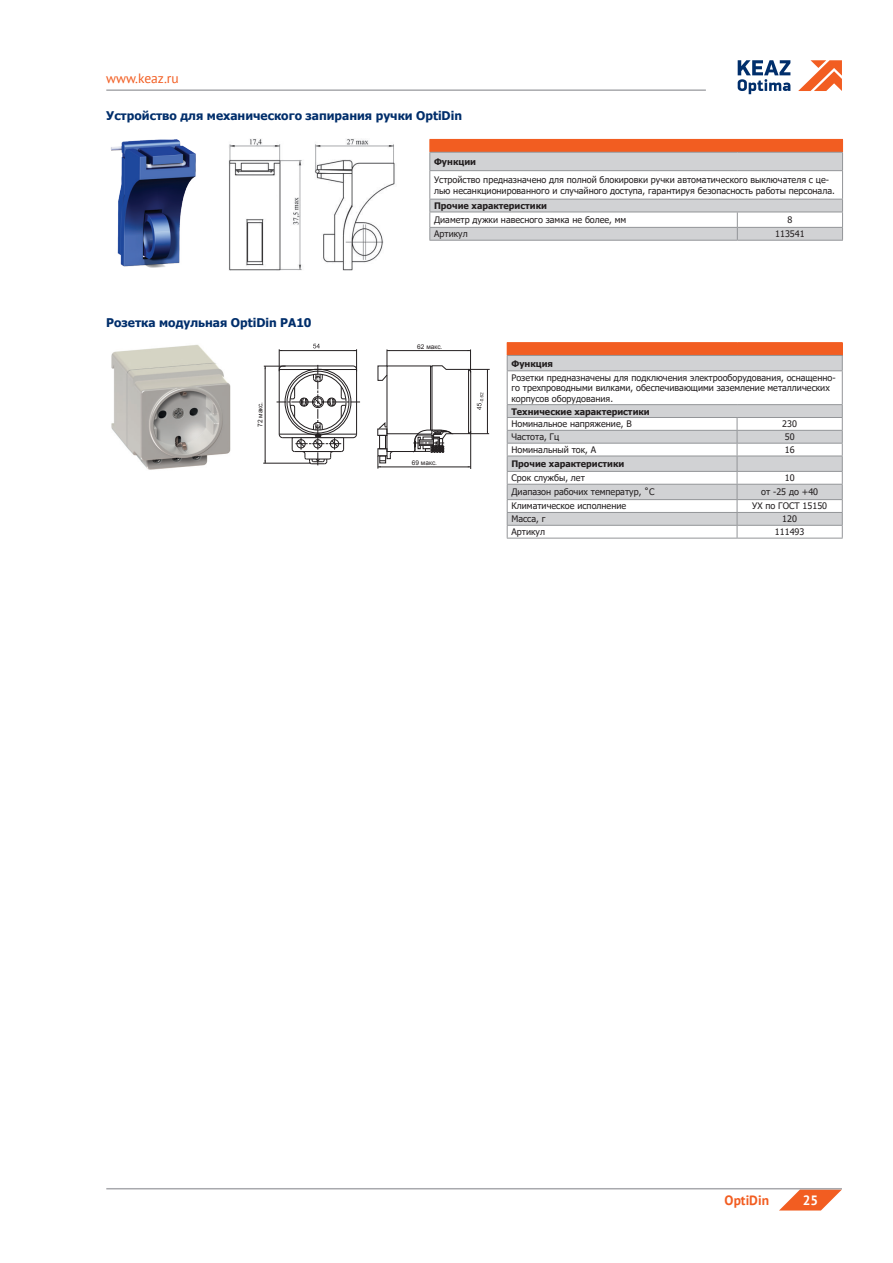
<style>
.page{position:relative;width:893px;height:1263px;background:#fff}
.page>*{position:absolute;margin:0;border:0;box-sizing:border-box;transform-origin:0 0}
.t1{font:13.5px "PT Sans";color:#f25d21}
.t2{font:700 13.5px "PT Sans";color:#f25d21}
.t3{font:700 13.5px "PT Sans";color:#fff}
.t4{font:700 12px "Tahoma";color:#002e6b}
.t5{font:9px/10.5px "Tahoma";color:#231f20}
.t6{font:700 9px "Tahoma";color:#231f20}
.t7{font:6.45px "Arial";color:#231f20}
</style>
<div class="page">
<svg style="left:798px;top:60px;width:44px;height:31px"></svg>
<svg style="left:738px;top:60px;width:52px;height:34px"></svg>
<svg style="left:779px;top:1189px;width:63px;height:21px"></svg>
<hr style="left:106px;top:89px;width:600px;height:2px;background:#a8a9ad">
<hr style="left:106px;top:1188px;width:736px;height:1px;background:#a8a9ad">
<div style="left:507px;top:343px;width:335px;height:12px;background:#f25d21"></div>
<svg style="left:508px;top:356px;width:334px;height:169px"></svg>
<hr style="left:507px;top:355px;width:230px;height:1px;background:#939598">
<hr style="left:737px;top:355px;width:106px;height:1px;background:#939598">
<hr style="left:507px;top:370px;width:230px;height:1px;background:#939598">
<hr style="left:507px;top:371px;width:1px;height:33px;background:#939598">
<hr style="left:737px;top:370px;width:106px;height:1px;background:#939598">
<hr style="left:842px;top:371px;width:1px;height:33px;background:#939598">
<hr style="left:507px;top:404px;width:230px;height:1px;background:#939598">
<hr style="left:737px;top:404px;width:106px;height:1px;background:#939598">
<hr style="left:507px;top:417px;width:230px;height:1px;background:#939598">
<hr style="left:737px;top:417px;width:106px;height:1px;background:#939598">
<hr style="left:507px;top:430px;width:230px;height:1px;background:#939598">
<hr style="left:737px;top:430px;width:106px;height:1px;background:#939598">
<hr style="left:507px;top:443px;width:230px;height:1px;background:#939598">
<hr style="left:737px;top:443px;width:106px;height:1px;background:#939598">
<hr style="left:507px;top:456px;width:230px;height:1px;background:#939598">
<hr style="left:737px;top:456px;width:106px;height:1px;background:#939598">
<hr style="left:507px;top:471px;width:230px;height:1px;background:#939598">
<hr style="left:737px;top:471px;width:106px;height:1px;background:#939598">
<hr style="left:507px;top:484px;width:230px;height:1px;background:#939598">
<hr style="left:737px;top:484px;width:106px;height:1px;background:#939598">
<hr style="left:507px;top:499px;width:230px;height:1px;background:#939598">
<hr style="left:737px;top:499px;width:106px;height:1px;background:#939598">
<hr style="left:507px;top:512px;width:230px;height:1px;background:#939598">
<hr style="left:737px;top:512px;width:106px;height:1px;background:#939598">
<hr style="left:507px;top:525px;width:230px;height:1px;background:#939598">
<svg style="left:507px;top:405px;width:1px;height:133px"></svg>
<hr style="left:737px;top:525px;width:106px;height:1px;background:#939598">
<svg style="left:737px;top:418px;width:1px;height:120px"></svg>
<svg style="left:842px;top:405px;width:1px;height:133px"></svg>
<hr style="left:507px;top:538px;width:230px;height:1px;background:#939598">
<hr style="left:737px;top:538px;width:106px;height:1px;background:#939598">
<hr style="left:507px;top:342px;width:230px;height:1px;background:#f25d21">
<svg style="left:507px;top:356px;width:1px;height:14px"></svg>
<hr style="left:737px;top:342px;width:106px;height:1px;background:#f25d21">
<svg style="left:842px;top:343px;width:1px;height:27px"></svg>
<img style="left:228px;top:139px;width:167px;height:131px">
<hr style="left:263px;top:463px;width:47px;height:1px;background:#231f20">
<svg style="left:377px;top:349px;width:113px;height:120px"></svg>
<svg style="left:264px;top:344px;width:96px;height:121px"></svg>
<img style="left:111px;top:345px;width:120px;height:125px">
<img style="left:111px;top:140px;width:85px;height:128px">
<hr style="left:429px;top:240px;width:308px;height:1px;background:#939598">
<hr style="left:737px;top:240px;width:106px;height:1px;background:#939598">
<hr style="left:429px;top:139px;width:308px;height:1px;background:#f25d21">
<hr style="left:737px;top:139px;width:106px;height:1px;background:#f25d21">
<svg style="left:429px;top:140px;width:414px;height:100px"></svg>
<h1 class="t1" style="left:106px;top:69px;width:74px">www.keaz.ru</h1>
<p class="t4" style="left:106px;top:107px;width:357px">Устройство для механического запирания ручки OptiDin</p>
<p class="t4" style="left:106px;top:314px;width:207px">Розетка модульная OptiDin РА10</p>
<p class="t7" style="left:256px;top:427px;width:27px;rotate:-90deg">72 макс.</p>
<p class="t6" style="left:434px;top:155px;width:43px">Функции</p>
<p class="t5" style="left:434px;top:175px;width:402px">Устройство предназначено для полной блокировки ручки автоматического выключателя с це&shy;лью несанкционированного и случайного доступа, гарантируя безопасность работы персонала.</p>
<p class="t6" style="left:434px;top:199px;width:114px">Прочие характеристики</p>
<p class="t5" style="left:434px;top:215px;width:194px">Диаметр дужки навесного замка не более, мм</p>
<p class="t5" style="left:787px;top:215px;width:6px">8</p>
<p class="t5" style="left:434px;top:229px;width:35px">Артикул</p>
<p class="t5" style="left:775px;top:229px;width:31px">113541</p>
<p class="t7" style="left:417px;top:343px;width:27px">62 макс.</p>
<p class="t7" style="left:412px;top:458px;width:27px">69 макс.</p>
<p class="t6" style="left:511px;top:357px;width:43px">Функция</p>
<p class="t5" style="left:511px;top:373px;width:326px">Розетки предназначены для подключения электрооборудования, оснащенно&shy;го трехпроводными вилками, обеспечивающими заземление металлических корпусов оборудования.</p>
<p class="t6" style="left:511px;top:405px;width:140px">Технические характеристики</p>
<p class="t5" style="left:511px;top:419px;width:122px">Номинальное напряжение, В</p>
<p class="t5" style="left:782px;top:419px;width:16px">230</p>
<p class="t5" style="left:511px;top:432px;width:49px">Частота, Гц</p>
<p class="t5" style="left:785px;top:432px;width:11px">50</p>
<p class="t5" style="left:511px;top:445px;width:86px">Номинальный ток, А</p>
<p class="t5" style="left:785px;top:445px;width:11px">16</p>
<p class="t6" style="left:511px;top:457px;width:114px">Прочие характеристики</p>
<p class="t5" style="left:511px;top:473px;width:75px">Срок службы, лет</p>
<p class="t5" style="left:785px;top:473px;width:11px">10</p>
<p class="t5" style="left:511px;top:487px;width:145px">Диапазон рабочих температур, ˚С</p>
<p class="t5" style="left:761px;top:487px;width:58px">от -25 до +40</p>
<p class="t5" style="left:511px;top:501px;width:116px">Климатическое исполнение</p>
<p class="t5" style="left:752px;top:501px;width:76px">УХ по ГОСТ 15150</p>
<p class="t5" style="left:511px;top:514px;width:35px">Масса, г</p>
<p class="t5" style="left:782px;top:514px;width:16px">120</p>
<p class="t5" style="left:511px;top:527px;width:35px">Артикул</p>
<p class="t5" style="left:775px;top:527px;width:31px">111493</p>
<h1 class="t2" style="left:725px;top:1191px;width:46px">OptiDin</h1>
<h1 class="t3" style="left:803px;top:1191px;width:17px">25</h1>
</div>
